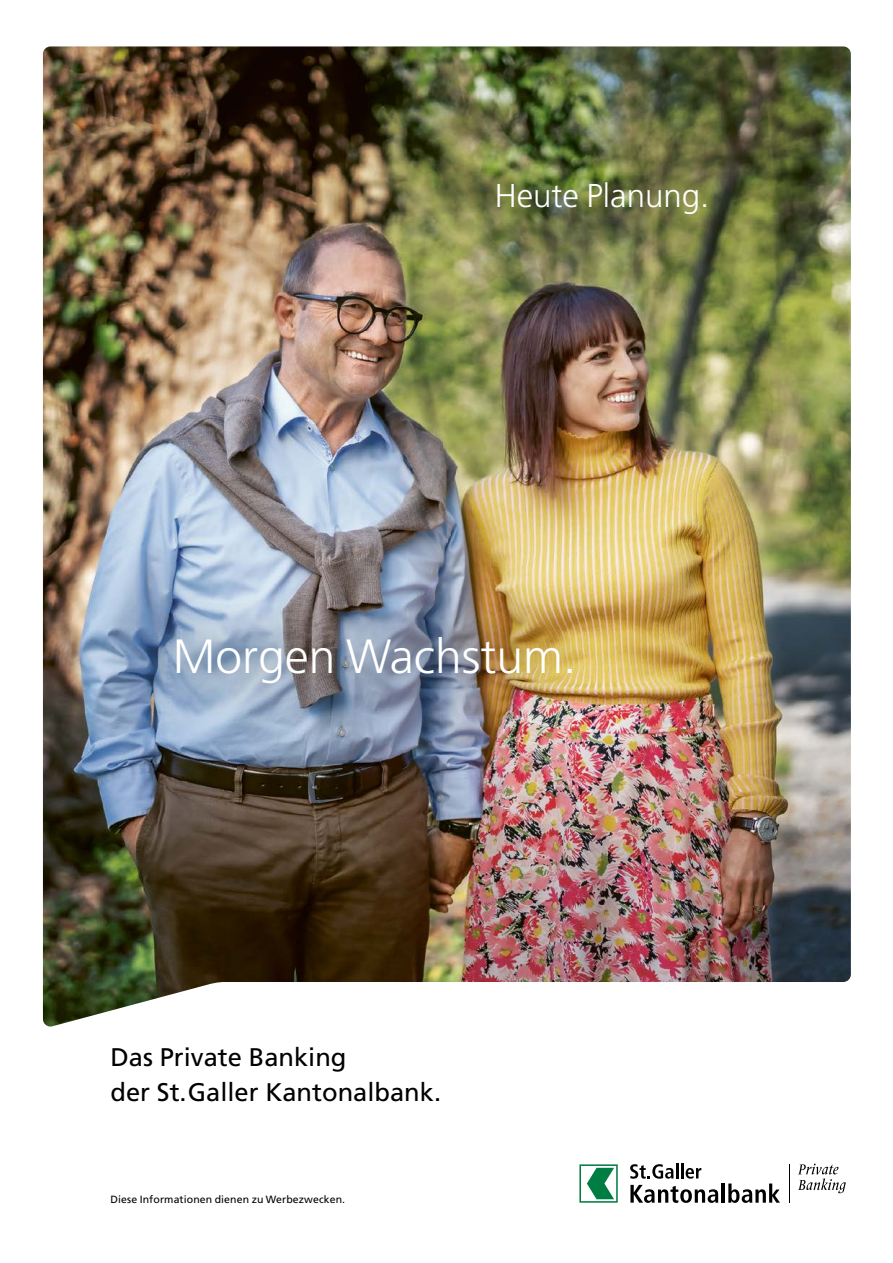
<style>
.page{position:relative;width:893px;height:1263px;background:#fff}
.page>*{position:absolute;margin:0;border:0;box-sizing:border-box;transform-origin:0 0}
.t1{font:300 48px "Frutiger LT Std";color:#fff}
.t2{font:300 33px "Frutiger LT Std";color:#fff}
.Haupttitel_17pt_Roman_schwarz{font:25.5px/34.5px "Frutiger LT Std";color:#000}
.Legenend_Text_7pt_Roman_schwarz{font:10.5px "Frutiger LT Std";letter-spacing:.01em;color:#000}
</style>
<div class="page">
<img style="left:43px;top:46px;width:808px;height:980px">
<svg style="left:424px;top:132px;width:306px;height:132px;background:#6f7643"></svg>
<img style="left:101px;top:588px;width:493px;height:146px">
<svg style="left:798px;top:1163px;width:48px;height:30px"></svg>
<hr style="left:789px;top:1164px;width:1px;height:38px;background:#000">
<svg style="left:579px;top:1164px;width:39px;height:38px"></svg>
<svg style="left:630px;top:1163px;width:71px;height:16px"></svg>
<svg style="left:630px;top:1185px;width:88px;height:17px"></svg>
<hr style="left:722px;top:1183px;width:3px;height:19px;background:#000">
<svg style="left:728px;top:1183px;width:52px;height:19px"></svg>
<p class="t2" style="left:495px;top:177px;width:216px">Heute Planung.</p>
<p class="t1" style="left:173px;top:629px;width:405px">Morgen Wachstum.</p>
<p class="Haupttitel_17pt_Roman_schwarz" style="left:111px;top:1040px;width:332px">Das Private Banking<br>der St.Galler Kantonalbank.</p>
<p class="Legenend_Text_7pt_Roman_schwarz" style="left:111px;top:1193px;width:236px">Diese Informationen dienen zu Werbezwecken.</p>
</div>
